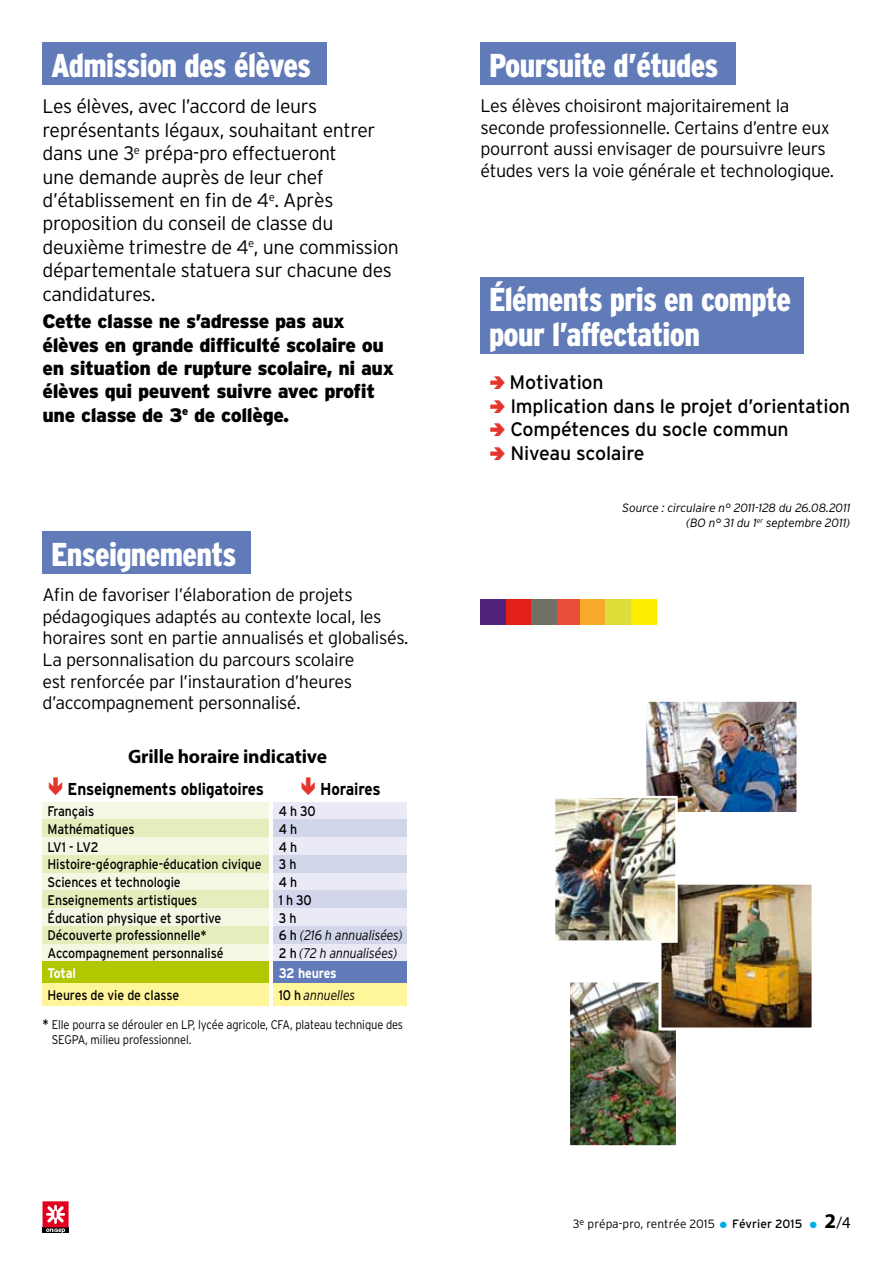
<style>
.page{position:relative;width:893px;height:1263px;background:#fff}
.page>*{position:absolute;margin:0;border:0;box-sizing:border-box;transform-origin:0 0}
.t1{font:900 condensed 33px/34.5px "Interstate";letter-spacing:-.02em;color:#fff}
.t2{font:300 19.5px/23.4px "Interstate";letter-spacing:-.02em;color:#000}
.t3{font:900 19.5px/23.4px "Interstate";letter-spacing:-.02em;color:#000}
.t4{font:19.5px/23.4px "Interstate";letter-spacing:-.01em;color:#000}
.t5{font:700 19.5px "Myriad Pro";letter-spacing:-.01em;color:#000}
.t6{font:300 18px/21.6px "Interstate";letter-spacing:-.02em;color:#000}
.t7{font:700 17.25px "Interstate";letter-spacing:-.01em;color:#000;scale:.89 1}
.t8{font:16.5px "Myriad Pro";color:#000}
.t9{font:13.95px/17.7px "Interstate";letter-spacing:-.01em;color:#000;scale:.89 1}
.t10{font:italic 300 13.95px/17.7px "Interstate";letter-spacing:-.01em;color:#000;scale:.89 1}
.t11{font:700 13.95px "Interstate";letter-spacing:-.02em;color:#fff;scale:.89 1}
.t12{font:300 12.45px/15px "Interstate";letter-spacing:-.01em;color:#000;scale:.89 1}
.t13{font:italic 300 12px/14.4px "Interstate";letter-spacing:-.01em;color:#000;text-align:right}
.t14{font:300 12px "Interstate";color:#000}
.s1{font-weight:400;font-style:normal}
.s2{font-weight:700;font-style:normal;color:#fff}
.s3{font-weight:400;font-size:13.95px}
.s4{color:#00ace5}
.s5{font-weight:400}
.s6{font-weight:700;font-size:21px}
</style>
<div class="page">
<div style="left:43px;top:1227px;width:26px;height:6px;background:#000"></div>
<div style="left:43px;top:1201px;width:26px;height:26px;background:#e20020"></div>
<svg style="left:46px;top:1205px;width:19px;height:28px"></svg>
<div style="left:43px;top:43px;width:284px;height:42px;background:#607bb7"></div>
<div style="left:43px;top:531px;width:208px;height:43px;background:#607bb7"></div>
<div style="left:480px;top:43px;width:256px;height:42px;background:#607bb7"></div>
<div style="left:480px;top:277px;width:324px;height:77px;background:#607bb7"></div>
<div style="left:43px;top:802px;width:226px;height:17px;background:#f4f7e3"></div>
<div style="left:274px;top:802px;width:133px;height:17px;background:#e9eaf5"></div>
<div style="left:274px;top:819px;width:133px;height:18px;background:#d2d6ea"></div>
<div style="left:274px;top:837px;width:133px;height:18px;background:#e9eaf5"></div>
<div style="left:274px;top:855px;width:133px;height:18px;background:#d2d6ea"></div>
<div style="left:274px;top:873px;width:133px;height:17px;background:#e9eaf5"></div>
<div style="left:274px;top:890px;width:133px;height:18px;background:#d2d6ea"></div>
<div style="left:274px;top:908px;width:133px;height:18px;background:#e9eaf5"></div>
<div style="left:274px;top:926px;width:133px;height:18px;background:#d2d6ea"></div>
<div style="left:274px;top:944px;width:133px;height:17px;background:#e9eaf5"></div>
<div style="left:274px;top:961px;width:133px;height:22px;background:#607bb7"></div>
<div style="left:274px;top:983px;width:133px;height:23px;background:#fff59b"></div>
<div style="left:43px;top:819px;width:226px;height:18px;background:#e6ecbb"></div>
<div style="left:43px;top:837px;width:226px;height:18px;background:#f4f7e3"></div>
<div style="left:43px;top:855px;width:226px;height:18px;background:#e6ecbb"></div>
<div style="left:43px;top:873px;width:226px;height:17px;background:#f4f7e3"></div>
<div style="left:43px;top:890px;width:226px;height:18px;background:#e6ecbb"></div>
<div style="left:43px;top:908px;width:226px;height:18px;background:#f4f7e3"></div>
<div style="left:43px;top:926px;width:226px;height:18px;background:#e6ecbb"></div>
<div style="left:43px;top:944px;width:226px;height:17px;background:#f4f7e3"></div>
<div style="left:43px;top:961px;width:226px;height:22px;background:#b1c800"></div>
<div style="left:43px;top:983px;width:226px;height:23px;background:#fff59b"></div>
<img style="left:571px;top:983px;width:104px;height:161px">
<div style="left:567px;top:979px;width:112px;height:169px;border:3px solid #fff"></div>
<img style="left:662px;top:886px;width:149px;height:140px">
<div style="left:658px;top:882px;width:157px;height:148px;border:3px solid #fff"></div>
<img style="left:647px;top:703px;width:148px;height:108px">
<div style="left:643px;top:699px;width:156px;height:116px;border:3px solid #fff"></div>
<img style="left:556px;top:799px;width:119px;height:141px">
<div style="left:553px;top:796px;width:125px;height:147px;border:2px solid #fff"></div>
<div style="left:580px;top:600px;width:25px;height:25px;background:#f6a92b"></div>
<div style="left:605px;top:600px;width:26px;height:25px;background:#dedd3a"></div>
<div style="left:631px;top:600px;width:25px;height:25px;background:#ffed00"></div>
<div style="left:554px;top:600px;width:26px;height:25px;background:#e74d37"></div>
<div style="left:480px;top:600px;width:26px;height:25px;background:#51227b"></div>
<div style="left:506px;top:600px;width:25px;height:25px;background:#e32119"></div>
<div style="left:531px;top:600px;width:26px;height:25px;background:#707067"></div>
<h1 class="t1" style="left:51px;top:48px;width:262px">Admission des élèves</h1>
<p class="t2" style="left:43px;top:95px;width:358px">Les élèves, avec l’accord de leurs représentants légaux, souhaitant entrer dans une 3<sup>e</sup> prépa-pro effectueront<br>une demande auprès de leur chef d’établissement en fin de 4<sup>e</sup>. Après proposition du conseil de classe du deuxième trimestre de 4<sup>e</sup>, une commission départementale statuera sur chacune des candidatures.</p>
<p class="t3" style="left:43px;top:310px;width:353px">Cette classe ne s’adresse pas aux élèves en grande difficulté scolaire ou en situation de rupture scolaire, ni aux élèves qui peuvent suivre avec profit une classe de 3<sup>e</sup> de collège.</p>
<h1 class="t1" style="left:51px;top:537px;width:187px">Enseignements</h1>
<p class="t6" style="left:43px;top:584px;width:368px">Afin de favoriser l’élaboration de projets pédagogiques adaptés au contexte local, les horaires sont en partie annualisés et globalisés.<br>La personnalisation du parcours scolaire<br>est renforcée par l’instauration d’heures d’accompagnement personnalisé.</p>
<p class="t5" style="left:128px;top:744px;width:200px">Grille horaire indicative</p>
<p class="t7" style="left:68px;top:779px;width:222px">Enseignements obligatoires</p>
<p class="t7" style="left:320px;top:779px;width:70px">Horaires</p>
<p class="t9" style="left:48px;top:802px;width:54px">Français</p>
<p class="t10" style="left:279px;top:802px;width:141px"><span class="s1">4 h 30<br>4 h<br>4 h<br>3 h<br>4 h<br>1 h 30<br>3 h<br>6 h</span> (216 h annualisées)<br><span class="s1">2 h</span> (72 h annualisées)</p>
<p class="t10" style="left:279px;top:962px;width:88px;line-height:22.2px"><span class="s2">32 heures<br></span><span class="s1">10 h</span> annuelles</p>
<p class="t9" style="left:48px;top:820px;width:242px">Mathématiques<br>LV1 - LV2<br>Histoire-géographie-éducation civique<br>Sciences et technologie<br>Enseignements artistiques<br>éducation physique et sportive<br>Découverte professionnelle*<br>Accompagnement personnalisé</p>
<p class="t11" style="left:48px;top:965px;width:33px">Total</p>
<p class="t9" style="left:48px;top:986px;width:149px">Heures de vie de classe</p>
<p class="t12" style="left:52px;top:1017px;width:396px;text-indent:-9px"><span class="s3">*</span> Elle pourra se dérouler en LP, lycée agricole, CFA, plateau technique des<br>SEGPA, milieu professionnel.</p>
<h1 class="t1" style="left:489px;top:48px;width:231px">Poursuite d’études</h1>
<p class="t6" style="left:480px;top:95px;width:355px">Les élèves choisiront majoritairement la seconde professionnelle. Certains d’entre eux pourront aussi envisager de poursuivre leurs études vers la voie générale et technologique.</p>
<h1 class="t1" style="left:489px;top:282px;width:304px">éléments pris en compte pour l’affectation</h1>
<p class="t4" style="left:510px;top:371px;width:342px">Motivation<br>Implication dans le projet d’orientation<br>Compétences du socle commun<br>Niveau scolaire</p>
<p class="t13" style="left:622px;top:501px;width:230px">Source : circulaire n° 2011-128 du 26.08.2011 (BO n° 31 du 1<sup>er</sup> septembre 2011)</p>
<p class="t14" style="left:573px;top:1216px;width:246px">3<sup>e</sup> prépa-pro, rentrée 2015 <span class="s4">●</span> <span class="s5">Février 2015</span> <span class="s4">●</span></p>
<p class="t8" style="left:825px;top:1212px;width:27px"><span class="s6">2</span>/4</p>
</div>
